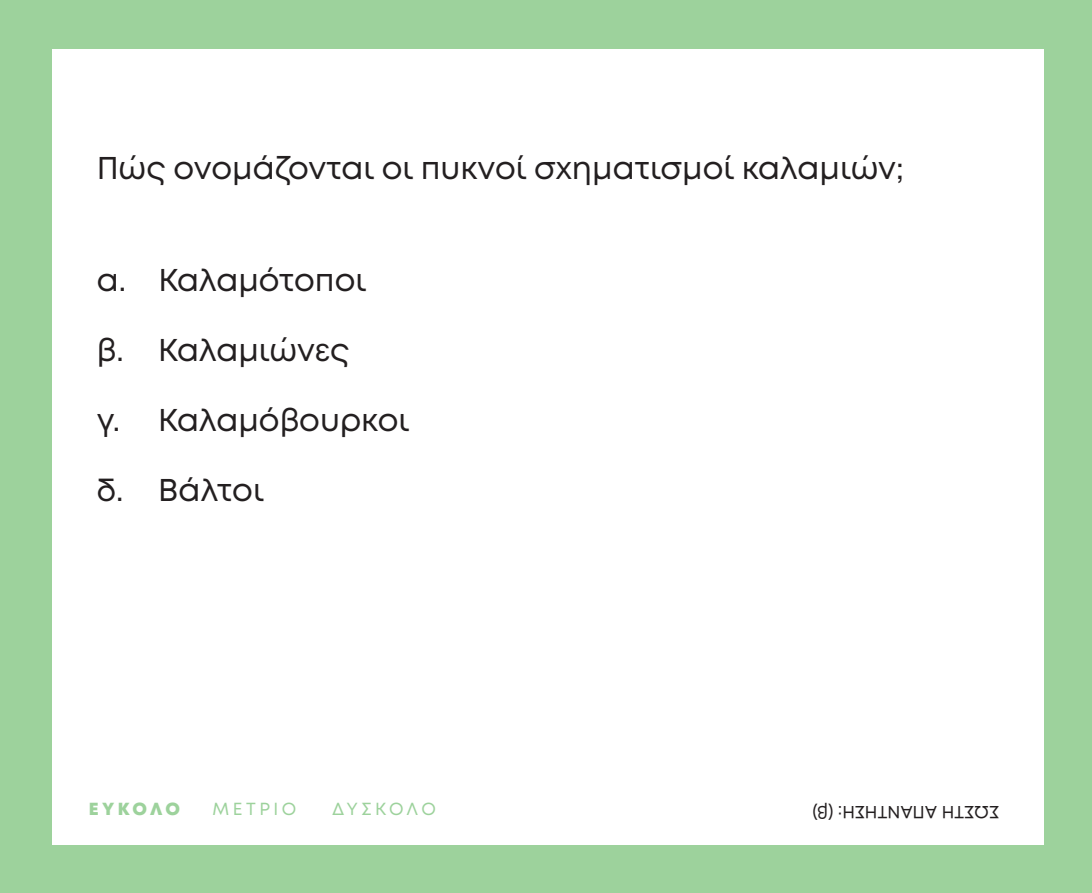
<style>
.page{position:relative;width:1092px;height:893px;background:#fff}
.page>*{position:absolute;margin:0;border:0;box-sizing:border-box;transform-origin:0 0}
.t1{font:31.5px "Mont";color:#231f20}
.t2{font:17.5px "Mont";color:#231f20}
.t3{font:17.5px "Mont";letter-spacing:.175em;color:#9dd29c}
.t4{font:800 17.5px "Mont";letter-spacing:.17em;color:#9dd29c}
.t5{font:17.5px "Mont";letter-spacing:.2em;color:#9dd29c}
</style>
<div class="page">
<div style="left:0;top:0;width:1091px;height:893px;background:#9dd29c"></div>
<div style="left:52px;top:49px;width:991px;height:795px;background:#fff"></div>
<p class="t1" style="left:97px;top:148px;width:808px">Πώς ονομάζονται οι πυκνοί σχηματισμοί καλαμιών;</p>
<p class="t1" style="left:97px;top:260px;width:271px">α. Καλαμότοποι</p>
<p class="t1" style="left:97px;top:330px;width:254px">β. Καλαμιώνες</p>
<p class="t1" style="left:97px;top:400px;width:314px">γ. Καλαμόβουρκοι</p>
<p class="t1" style="left:97px;top:470px;width:169px">δ. Βάλτοι</p>
<p class="t4" style="left:89px;top:798px;width:93px">ΕΥΚΟΛΟ</p>
<p class="t5" style="left:213px;top:798px;width:85px">ΜΕΤΡΙΟ</p>
<p class="t3" style="left:332px;top:798px;width:105px">ΔΥΣΚΟΛΟ</p>
<p class="t2" style="left:998px;top:823px;width:188px;rotate:-180deg">ΣΩΣΤΗ ΑΠΑΝΤΗΣΗ: (β)</p>
</div>
